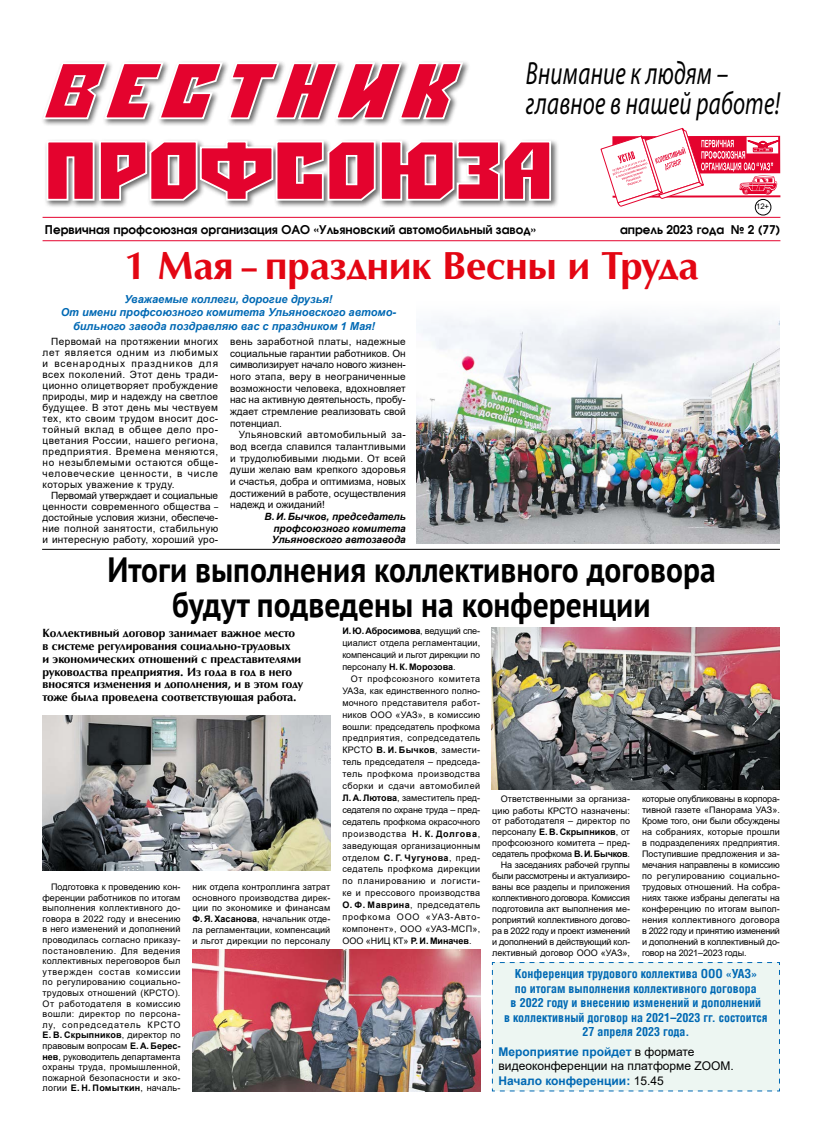
<style>
.page{position:relative;width:823px;height:1134px;background:#fff}
.page>*{position:absolute;margin:0;border:0;box-sizing:border-box;transform-origin:0 0}
.t1{font:700 40px "AG Opus";color:#e30613}
.t2{font:700 35px/35px "PT Sans";color:#000;text-align:center;scale:.9 1}
.t3{font:italic 32.2px/30.6px "Myriad Pro";letter-spacing:.01em;color:#000;scale:.71 1}
.t4{font:700 12.6px "Avanti";color:#000}
.t5{font:700 12px/12.8px "AG Opus High Resolution";color:#000}
.t6{font:700 12px/14.4px "AG Letterica Condensed";color:#0069b4;text-align:center}
.t7{font:12px/14.4px "Arial";color:#000}
.t8{font:italic 700 11px "Arial";color:#0069b4}
.t9{font:10px/11px "Arial";letter-spacing:.01em;color:#000;text-align:justify}
.t10{font:italic 700 10px/11.7px "Arial";color:#000;text-align:justify}
.t11{font:9px/11px "Arial";letter-spacing:-.005em;color:#000;text-align:justify}
.t12{font:7.7px "Arial";color:#000}
.s1{font-weight:700}
.s2{font-weight:700;color:#0069b4}
</style>
<div class="page">
<hr style="left:43px;top:217px;width:737px;height:1px;background:#e4032e">
<hr style="left:43px;top:240px;width:737px;height:1px;background:#e4032e">
<div style="left:41px;top:60px;width:518px;height:149px;background:#000;opacity:.61"></div>
<svg style="left:46px;top:139px;width:505px;height:63px"></svg>
<svg style="left:41px;top:61px;width:423px;height:60px"></svg>
<svg style="left:600px;top:128px;width:180px;height:79px"></svg>
<div style="left:754px;top:199px;width:16px;height:16px;border:1px solid #000;border-radius:50%"></div>
<img style="left:416px;top:315px;width:363px;height:228px">
<hr style="left:42px;top:549px;width:737px;height:1px;background:#000">
<div style="left:491px;top:962px;width:289px;height:130px;background:#edf6f2"></div>
<img style="left:43px;top:716px;width:287px;height:155px">
<img style="left:192px;top:950px;width:288px;height:141px">
<img style="left:491px;top:628px;width:288px;height:162px">
<h3 class="t3" style="left:525px;top:57px;width:359px">Внимание к людям – главное в нашей работе!</h3>
<p class="t12" style="left:755px;top:201px;width:15px">12+</p>
<h3 class="t4" style="left:45px;top:223px;width:492px">Первичная профсоюзная организация ОАО «Ульяновский автомобильный завод»</h3>
<h3 class="t4" style="left:619px;top:223px;width:162px">апрель 2023 года ¹ 2 (77)</h3>
<h1 class="t1" style="left:124px;top:242px;width:575px">1 Мая – праздник Весны и Труда</h1>
<p class="t8" style="left:124px;top:292px;width:209px">Уважаемые коллеги, дорогие друзья!</p>
<p class="t8" style="left:61px;top:305px;width:337px">От имени профсоюзного комитета Ульяновского автомо-</p>
<p class="t8" style="left:73px;top:318px;width:303px">бильного завода поздравляю вас с праздником 1 Мая!</p>
<p class="t9" style="left:43px;top:336px;width:177px;text-indent:9px">Первомай на протяжении многих лет является одним из любимых и всенародных праздников для всех поколений. Этот день тради&shy;ционно олицетворяет пробуждение природы, мир и надежду на светлое будущее. В этот день мы чествуем тех, кто своим трудом вносит дос&shy;тойный вклад в общее дело про&shy;цветания России, нашего региона, предприятия. Времена меняются, но незыблемыми остаются обще&shy;человеческие ценности, в числе которых уважение к труду.</p>
<p class="t9" style="left:43px;top:490px;width:177px;text-indent:9px">Первомай утверждает и социальные ценности современного общества – достойные условия жизни, обеспече&shy;ние полной занятости, стабильную и интересную работу, хороший уро-</p>
<p class="t9" style="left:230px;top:336px;width:177px;line-height:11.7px">вень заработной платы, надежные социальные гарантии работников. Он символизирует начало нового жизнен&shy;ного этапа, веру в неограниченные возможности человека, вдохновляет нас на активную деятельность, пробу&shy;ждает стремление реализовать свой потенциал.</p>
<p class="t9" style="left:230px;top:429px;width:177px;line-height:11.7px;text-indent:9px">Ульяновский автомобильный за&shy;вод всегда славился талантливыми и трудолюбивыми людьми. От всей души желаю вам крепкого здоровья и счастья, добра и оптимизма, новых достижений в работе, осуществления надежд и ожиданий!</p>
<p class="t10" style="left:272px;top:511px;width:135px;text-indent:-7px">В. И. Бычков, председатель профсоюзного комитета Ульяновского автозавода</p>
<h2 class="t2" style="left:107px;top:551px;width:677px">Итоги выполнения коллективного договора будут подведены на конференции</h2>
<p class="t5" style="left:43px;top:627px;width:262px">Коллективный договор занимает важное место в системе регулирования социально-трудовых<br>и экономических отношений с представителями руководства предприятия. Из года в год в него вносятся изменения и дополнения, и в этом году тоже была проведена соответствующая работа.</p>
<p class="t11" style="left:43px;top:881px;width:139px;line-height:10.6px;text-indent:9px">Подготовка к проведению кон&shy;ференции работников по итогам выполнения коллективного до&shy;говора в 2022 году и внесению в него изменений и дополнений проводилась согласно приказу&shy;постановлению. Для ведения коллективных переговоров был утвержден состав комиссии по регулированию социально&shy;трудовых отношений (КРСТО).<br>От работодателя в комиссию вошли: директор по персона&shy;лу, сопредседатель КРСТО <span class="s1">Е. В. Скрыпников</span>, директор по правовым вопросам <span class="s1">Е. А. Берес&shy;нев</span>, руководитель департамента охраны труда, промышленной, пожарной безопасности и эко&shy;логии <span class="s1">Е. Н. Помыткин</span>, началь-</p>
<p class="t11" style="left:192px;top:881px;width:139px">ник отдела контроллинга затрат основного производства дирек&shy;ции по экономике и финансам <span class="s1">Ф. Я. Хасанова</span>, начальник отде&shy;ла регламентации, компенсаций и льгот дирекции по персоналу</p>
<p class="t11" style="left:342px;top:625px;width:139px;line-height:11.9px"><span class="s1">И. Ю. Абросимова</span>, ведущий спе&shy;циалист отдела регламентации, компенсаций и льгот дирекции по персоналу <span class="s1">Н. К. Морозова</span>.</p>
<p class="t11" style="left:342px;top:673px;width:139px;line-height:11.9px;text-indent:9px">От профсоюзного комитета УАЗа, как единственного полно&shy;мочного представителя работ&shy;ников ООО «УАЗ», в комиссию вошли: председатель профкома предприятия, сопредседатель КРСТО <span class="s1">В. И. Бычков</span>, замести&shy;тель председателя – председа&shy;тель профкома производства сборки и сдачи автомобилей <span class="s1">Л. А. Лютова</span>, заместитель пред&shy;седателя по охране труда – пред&shy;седатель профкома окрасочного производства <span class="s1">Н. К. Долгова</span>, заведующая организационным отделом <span class="s1">С. Г. Чугунова</span>, пред&shy;седатель профкома дирекции по планированию и логисти&shy;ке и прессового производства <span class="s1">О. Ф. Маврина</span>, председатель профкома ООО «УАЗ-Авто&shy;компонент», ООО «УАЗ-МСП», ООО «НИЦ КТ» <span class="s1">Р. И. Миначев</span>.</p>
<p class="t11" style="left:492px;top:793px;width:139px;text-align:right">Ответственными за организа&shy;цию работы КРСТО назначены: от работодателя – директор по персоналу <span class="s1">Е. В. Скрыпников</span>, от профсоюзного комитета – пред&shy;седатель профкома <span class="s1">В. И. Бычков</span>.<br>На заседаниях рабочей группы были рассмотрены и актуализиро&shy;ваны все разделы и приложения коллективного договора. Комиссия подготовила акт выполнения ме&shy;роприятий коллективного догово&shy;ра в 2022 году и проект изменений и дополнений в действующий кол&shy;лективный договор ООО «УАЗ»,</p>
<p class="t11" style="left:641px;top:793px;width:139px">которые опубликованы в корпора&shy;тивной газете «Панорама УАЗ».<br>Кроме того, они были обсуждены на собраниях, которые прошли в подразделениях предприятия.<br>Поступившие предложения и за&shy;мечания направлены в комиссию по регулированию социально&shy;трудовых отношений. На собра&shy;ниях также избраны делегаты на конференцию по итогам выпол&shy;нения коллективного договора в 2022 году и принятию изменений и дополнений в коллективный до&shy;говор на 2021–2023 годы.</p>
<h3 class="t6" style="left:504px;top:966px;width:265px">Конференция трудового коллектива ООО «УАЗ»<br>по итогам выполнения коллективного договора<br>в 2022 году и внесению изменений и дополнений<br>в коллективный договор на 2021–2023 гг. состоится 27 апреля 2023 года.</h3>
<h3 class="t7" style="left:498px;top:1044px;width:237px"><span class="s2">Мероприятие пройдет</span> в формате видеоконференции на платформе ZOOM.<br><span class="s2">Начало конференции:</span> 15.45</h3>
</div>
